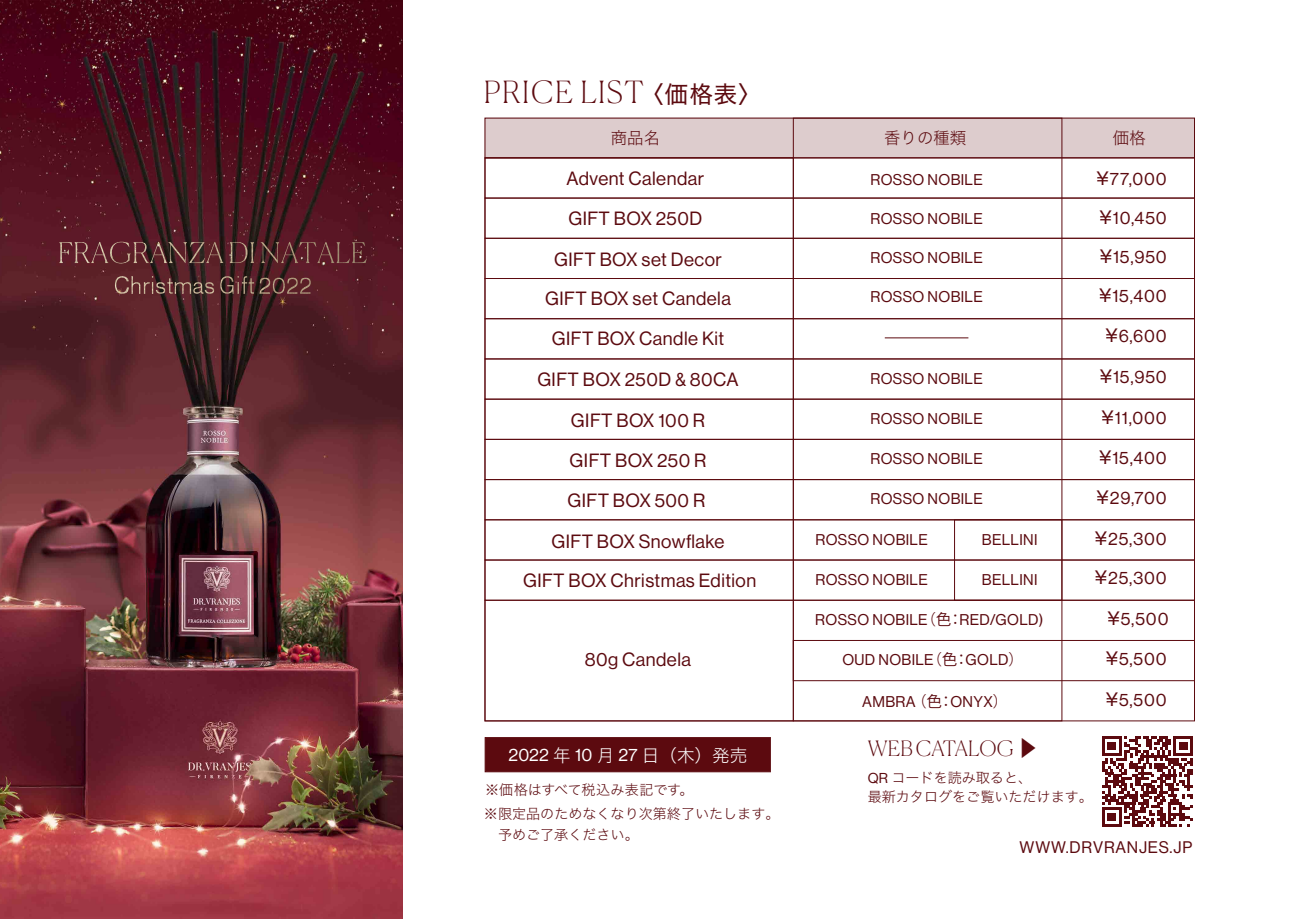
<style>
.page{position:relative;width:1289px;height:919px;background:#fff}
.page>*{position:absolute;margin:0;border:0;box-sizing:border-box;transform-origin:0 0}
.t1{font:100 30.45px "Canela";letter-spacing:.05em;color:#5c0a0f}
.t2{font:100 21.15px "Canela";color:#5c0a0f}
.t3{font:18.75px/40.2px "Haas Grot Disp 55 Roman";letter-spacing:.025em;color:#5c0a0f;text-align:center}
.t4{font:17.55px "Haas Grot Disp 55 Roman";letter-spacing:.05em;color:#5c0a0f}
.t5{font:17.55px "Haas Grot Disp 55 Roman";color:#fff}
.t6{font:16.35px "Haas Grot Disp 55 Roman";letter-spacing:.05em;color:#5c0a0f}
.t7{font:16.35px "Hiragino Sans W2";color:#5c0a0f}
.t8{font:15.3px "Haas Grot Disp 55 Roman";letter-spacing:.025em;color:#5c0a0f}
.t9{font:14.1px/18.6px "Hiragino Sans W2";color:#5c0a0f}
.s1{font-family:"Hiragino Sans W4";font-weight:400;font-size:23.4px}
.s2{font-family:"Hiragino Sans W4"}
.s3{font-family:"Koz Go Pr 6 N"}
.s4{font-family:"Hiragino Sans W2"}
.s5{font-family:"Koz Go Pr 6 N";font-weight:400}
.s6{font-family:"Haas Grot Disp 55 Roman"}
</style>
<div class="page">
<img style="left:0;top:0;width:403px;height:918px">
<div style="left:484px;top:198px;width:710px;height:41px;border:1px solid #5c0a0f"></div>
<div style="left:484px;top:238px;width:710px;height:41px;border:1px solid #5c0a0f"></div>
<div style="left:484px;top:278px;width:710px;height:41px;border:1px solid #5c0a0f"></div>
<div style="left:484px;top:318px;width:710px;height:41px;border:1px solid #5c0a0f"></div>
<div style="left:484px;top:358px;width:710px;height:41px;border:1px solid #5c0a0f"></div>
<div style="left:484px;top:399px;width:710px;height:40px;border:1px solid #5c0a0f"></div>
<div style="left:484px;top:439px;width:710px;height:41px;border:1px solid #5c0a0f"></div>
<div style="left:484px;top:479px;width:710px;height:41px;border:1px solid #5c0a0f"></div>
<div style="left:484px;top:519px;width:710px;height:41px;border:1px solid #5c0a0f"></div>
<div style="left:484px;top:559px;width:710px;height:41px;border:1px solid #5c0a0f"></div>
<div style="left:484px;top:600px;width:710px;height:121px;border:1px solid #5c0a0f"></div>
<div style="left:793px;top:640px;width:401px;height:41px;border:1px solid #5c0a0f"></div>
<div style="left:484px;top:118px;width:710px;height:40px;background:#ddcccd"></div>
<div style="left:954px;top:519px;width:108px;height:81px;border:1px solid #5c0a0f"></div>
<div style="left:484px;top:118px;width:710px;height:40px;border:1px solid #5c0a0f"></div>
<div style="left:485px;top:737px;width:286px;height:35px;background:#5c0a0f;border:1px solid #5c0a0f"></div>
<hr style="left:884px;top:337px;width:84px;height:1px;background:#5c0a0f">
<svg style="left:1102px;top:736px;width:90px;height:90px"></svg>
<img style="left:115px;top:276px;width:196px;height:18px">
<img style="left:91px;top:242px;width:243px;height:21px">
<h1 class="t1" style="left:484px;top:68px;width:279px">PRICE LIST<span class="s1">〈価格表〉</span></h1>
<p class="t7" style="left:611px;top:124px;width:51px">商品名</p>
<p class="t7" style="left:884px;top:124px;width:84px">香りの種類</p>
<p class="t7" style="left:1112px;top:124px;width:34px">価格</p>
<p class="t8" style="left:870px;top:170px;width:114px">ROSSO NOBILE</p>
<p class="t8" style="left:870px;top:210px;width:114px">ROSSO NOBILE</p>
<p class="t8" style="left:870px;top:249px;width:114px">ROSSO NOBILE</p>
<p class="t8" style="left:870px;top:288px;width:114px">ROSSO NOBILE</p>
<p class="t3" style="left:523px;top:158px;width:235px">Advent Calendar<br>GIFT BOX 250D<br>GIFT BOX set Decor<br>GIFT BOX set Candela<br>GIFT BOX Candle Kit<br>GIFT BOX 250D &amp; 80CA<br>GIFT BOX 100 R<br>GIFT BOX 250 R<br>GIFT BOX 500 R<br>GIFT BOX Snowflake<br>GIFT BOX Christmas Edition</p>
<p class="t4" style="left:1096px;top:169px;width:72px"><span class="s2">¥</span>77,000</p>
<p class="t4" style="left:1099px;top:208px;width:69px"><span class="s2">¥</span>10,450</p>
<p class="t4" style="left:1099px;top:247px;width:69px"><span class="s2">¥</span>15,950</p>
<p class="t4" style="left:1098px;top:286px;width:69px"><span class="s2">¥</span>15,400</p>
<p class="t4" style="left:1105px;top:326px;width:63px"><span class="s2">¥</span>6,600</p>
<p class="t4" style="left:1099px;top:367px;width:69px"><span class="s2">¥</span>15,950</p>
<p class="t8" style="left:870px;top:369px;width:114px">ROSSO NOBILE</p>
<p class="t8" style="left:870px;top:410px;width:114px">ROSSO NOBILE</p>
<p class="t8" style="left:870px;top:450px;width:114px">ROSSO NOBILE</p>
<p class="t8" style="left:870px;top:490px;width:114px">ROSSO NOBILE</p>
<p class="t8" style="left:815px;top:530px;width:114px">ROSSO NOBILE</p>
<p class="t8" style="left:815px;top:570px;width:114px">ROSSO NOBILE</p>
<p class="t4" style="left:1101px;top:408px;width:67px"><span class="s2">¥</span>11,000</p>
<p class="t4" style="left:1098px;top:447px;width:69px"><span class="s2">¥</span>15,400</p>
<p class="t4" style="left:1096px;top:488px;width:72px"><span class="s2">¥</span>29,700</p>
<p class="t4" style="left:1094px;top:528px;width:73px"><span class="s2">¥</span>25,300</p>
<p class="t4" style="left:1094px;top:568px;width:73px"><span class="s2">¥</span>25,300</p>
<p class="t4" style="left:1107px;top:608px;width:63px"><span class="s2">¥</span>5,500</p>
<p class="t4" style="left:1105px;top:648px;width:63px"><span class="s2">¥</span>5,500</p>
<p class="t4" style="left:1105px;top:690px;width:63px"><span class="s2">¥</span>5,500</p>
<p class="t8" style="left:981px;top:530px;width:57px">BELLINI</p>
<p class="t8" style="left:981px;top:570px;width:57px">BELLINI</p>
<p class="t8" style="left:815px;top:611px;width:230px">ROSSO NOBILE<span class="s3">（色：</span>RED/GOLD)</p>
<p class="t8" style="left:842px;top:651px;width:183px">OUD NOBILE<span class="s3">（色：</span>GOLD<span class="s3">）</span></p>
<p class="t8" style="left:862px;top:693px;width:147px">AMBRA <span class="s3">（色：</span>ONYX<span class="s3">）</span></p>
<p class="t3" style="left:585px;top:639px;width:107px">80g Candela</p>
<p class="t5" style="left:508px;top:745px;width:240px">2022 <span class="s4">年</span> 10 <span class="s4">月</span> 27 <span class="s4">日（木）発売</span></p>
<p class="t9" style="left:485px;top:779px;width:210px">※価格はすべて税込み表記です。</p>
<p class="t9" style="left:498px;top:802px;width:283px;line-height:21.1px;text-indent:-14px">※限定品のためなくなり次第終了いたします。予めご了承ください。</p>
<h2 class="t2" style="left:867px;top:731px;width:172px">WEB CATALOG<span class="s5">▶</span></h2>
<p class="t9" style="left:867px;top:767px;width:227px"><span class="s6">QR</span> コードを読み取ると、<br>最新カタログをご覧いただけます。</p>
<p class="t6" style="left:1019px;top:837px;width:174px">WWW.DRVRANJES.JP</p>
</div>
